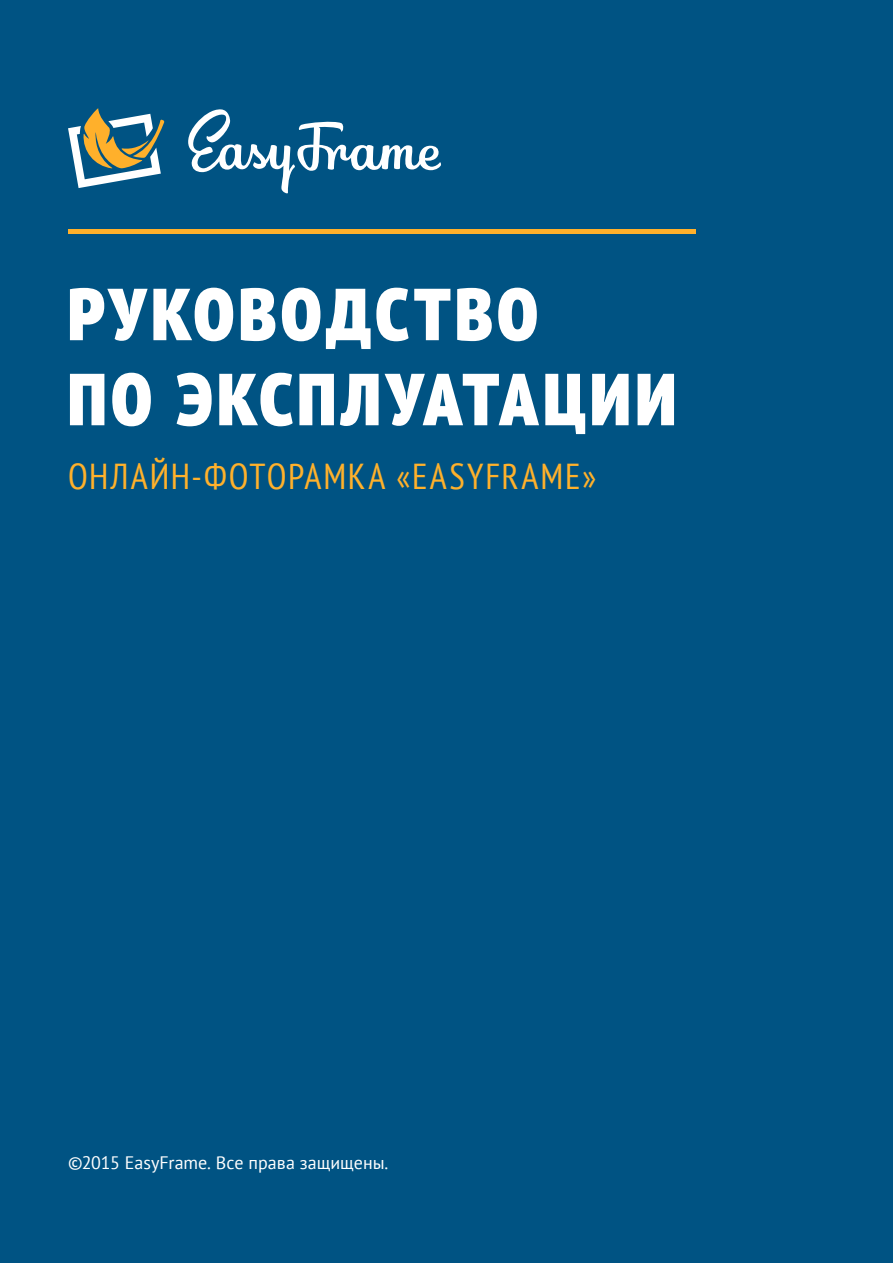
<style>
.page{position:relative;width:893px;height:1263px;background:#005383}
.page>*{position:absolute;margin:0;border:0;box-sizing:border-box;transform-origin:0 0}
.t1{font:900 condensed 73.5px/85.1px "PT Sans Pro";letter-spacing:.06em;color:#fff}
.t2{font:condensed 36px "PT Sans";letter-spacing:.055em;color:#ffb12b}
.t3{font:18px "PT Sans";color:#fff}
</style>
<div class="page">
<svg style="left:68px;top:108px;width:96px;height:80px"></svg>
<svg style="left:188px;top:109px;width:253px;height:85px"></svg>
<hr style="left:68px;top:230px;width:627px;height:4px;background:#ffb02b">
<h1 class="t1" style="left:68px;top:270px;width:609px">РУКОВОДСТВО<br>ПО ЭКСПЛУАТАЦИИ</h1>
<h2 class="t2" style="left:68px;top:453px;width:530px">ОНЛАЙН-ФОТОРАМКА «EASYFRAME»</h2>
<p class="t3" style="left:68px;top:1151px;width:322px">©2015 EasyFrame. Все права защищены.</p>
</div>
